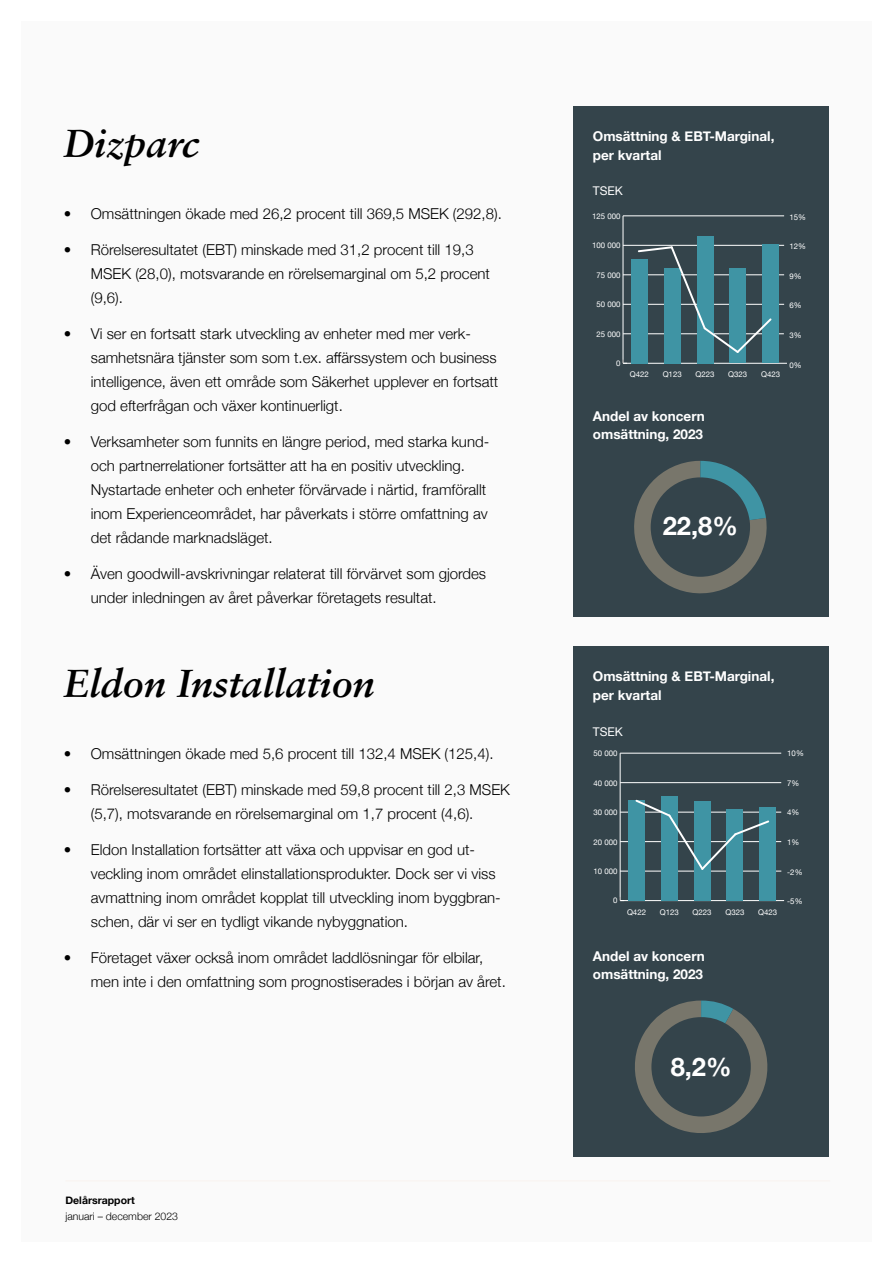
<style>
.page{position:relative;width:893px;height:1263px;background:#fff}
.page>*{position:absolute;margin:0;border:0;box-sizing:border-box;transform-origin:0 0}
.t1{font:italic 700 39px "Sabon LT Pro";color:#000}
.t2{font:700 25.5px "Helvetica Neue";color:#fff}
.t3{font:300 15px/24px "Helvetica Neue";color:#000}
.t4{font:700 13.5px/19.5px "Helvetica Neue";color:#fff}
.t5{font:12px "Helvetica Neue";color:#fff}
.t6{font:300 10.5px "Helvetica Neue";color:#000}
.t7{font:700 10.5px "Helvetica Neue";color:#000}
.t8{font:7.8px "Helvetica Neue";color:#fff}
</style>
<div class="page">
<div style="left:21px;top:21px;width:851px;height:1221px;background:#fafafa"></div>
<hr style="left:65px;top:1180px;width:765px;height:1px;background:#f9f5f3">
<div style="left:574px;top:106px;width:255px;height:511px;background:#34444b"></div>
<div style="left:574px;top:646px;width:255px;height:511px;background:#34444b"></div>
<hr style="left:623px;top:363px;width:164px;height:1px;background:#fff">
<hr style="left:623px;top:216px;width:1px;height:147px;background:#fff">
<svg style="left:622px;top:360px;width:5px;height:4px"></svg>
<hr style="left:623px;top:333px;width:161px;height:1px;background:#fff">
<hr style="left:623px;top:304px;width:161px;height:1px;background:#fff">
<hr style="left:623px;top:275px;width:161px;height:1px;background:#fff">
<hr style="left:623px;top:245px;width:161px;height:1px;background:#fff">
<hr style="left:623px;top:216px;width:161px;height:1px;background:#fff">
<div style="left:631px;top:259px;width:17px;height:104px;background:#3f94a4"></div>
<div style="left:664px;top:268px;width:16px;height:95px;background:#3f94a4"></div>
<div style="left:697px;top:236px;width:16px;height:127px;background:#3f94a4"></div>
<div style="left:730px;top:268px;width:16px;height:95px;background:#3f94a4"></div>
<div style="left:762px;top:245px;width:17px;height:118px;background:#3f94a4"></div>
<svg style="left:637px;top:245px;width:135px;height:110px"></svg>
<hr style="left:620px;top:900px;width:164px;height:1px;background:#fff">
<hr style="left:620px;top:753px;width:1px;height:147px;background:#fff">
<hr style="left:620px;top:871px;width:161px;height:1px;background:#fff">
<hr style="left:620px;top:841px;width:161px;height:1px;background:#fff">
<hr style="left:620px;top:812px;width:161px;height:1px;background:#fff">
<hr style="left:620px;top:782px;width:161px;height:1px;background:#fff">
<hr style="left:620px;top:753px;width:161px;height:1px;background:#fff">
<div style="left:628px;top:800px;width:17px;height:100px;background:#3f94a4"></div>
<div style="left:661px;top:795px;width:16px;height:105px;background:#3f94a4"></div>
<div style="left:694px;top:801px;width:16px;height:99px;background:#3f94a4"></div>
<div style="left:727px;top:809px;width:16px;height:91px;background:#3f94a4"></div>
<div style="left:759px;top:807px;width:17px;height:93px;background:#3f94a4"></div>
<svg style="left:635px;top:798px;width:135px;height:74px"></svg>
<svg style="left:634px;top:461px;width:133px;height:133px"></svg>
<svg style="left:635px;top:1000px;width:133px;height:133px"></svg>
<h1 class="t1" style="left:64px;top:119px;width:137px">Dizparc</h1>
<p class="t4" style="left:593px;top:127px;width:183px">Omsättning &amp; EBT-Marginal, per kvartal</p>
<p class="t5" style="left:593px;top:182px;width:32px">TSEK</p>
<p class="t3" style="left:64px;top:200px;width:440px">• Omsättningen ökade med 26,2 procent till 369,5 MSEK (292,8).</p>
<p class="t3" style="left:91px;top:236px;width:401px;text-indent:-27px">• Rörelseresultatet (EBT) minskade med 31,2 procent till 19,3<br>MSEK (28,0), motsvarande en rörelsemarginal om 5,2 procent (9,6).</p>
<p class="t3" style="left:91px;top:320px;width:409px;text-indent:-27px">• Vi ser en fortsatt stark utveckling av enheter med mer verk&shy;samhetsnära tjänster som som t.ex. affärssystem och business intelligence, även ett område som Säkerhet upplever en fortsatt god efterfrågan och växer kontinuerligt.</p>
<p class="t3" style="left:91px;top:428px;width:400px;text-indent:-27px">• Verksamheter som funnits en längre period, med starka kund&shy;och partnerrelationer fortsätter att ha en positiv utveckling.<br>Nystartade enheter och enheter förvärvade i närtid, framförallt inom Experienceområdet, har påverkats i större omfattning av det rådande marknadsläget.</p>
<p class="t3" style="left:91px;top:560px;width:397px;text-indent:-27px">• Även goodwill-avskrivningar relaterat till förvärvet som gjordes under inledningen av året påverkar företagets resultat.</p>
<p class="t8" style="left:592px;top:210px;width:30px">125 000</p>
<p class="t8" style="left:592px;top:240px;width:30px">100 000</p>
<p class="t8" style="left:596px;top:269px;width:26px">75 000</p>
<p class="t8" style="left:596px;top:299px;width:26px">50 000</p>
<p class="t8" style="left:596px;top:328px;width:26px">25 000</p>
<p class="t8" style="left:616px;top:358px;width:6px">0</p>
<p class="t8" style="left:630px;top:369px;width:21px">Q422</p>
<p class="t8" style="left:663px;top:369px;width:21px">Q123</p>
<p class="t8" style="left:695px;top:369px;width:21px">Q223</p>
<p class="t8" style="left:728px;top:369px;width:21px">Q323</p>
<p class="t8" style="left:761px;top:369px;width:21px">Q423</p>
<p class="t4" style="left:593px;top:408px;width:114px;line-height:18px">Andel av koncern omsättning, 2023</p>
<h2 class="t2" style="left:663px;top:506px;width:77px">22,8%</h2>
<p class="t8" style="left:790px;top:211px;width:18px">15%</p>
<p class="t8" style="left:790px;top:241px;width:18px">12%</p>
<p class="t8" style="left:790px;top:270px;width:14px">9%</p>
<p class="t8" style="left:790px;top:300px;width:14px">6%</p>
<p class="t8" style="left:790px;top:330px;width:14px">3%</p>
<p class="t8" style="left:790px;top:359px;width:14px">0%</p>
<h1 class="t1" style="left:64px;top:659px;width:313px">Eldon Installation</h1>
<p class="t4" style="left:593px;top:667px;width:183px">Omsättning &amp; EBT-Marginal, per kvartal</p>
<p class="t5" style="left:593px;top:722px;width:32px">TSEK</p>
<p class="t3" style="left:64px;top:741px;width:431px">• Omsättningen ökade med 5,6 procent till 132,4 MSEK (125,4).</p>
<p class="t3" style="left:91px;top:777px;width:421px;text-indent:-27px">• Rörelseresultatet (EBT) minskade med 59,8 procent till 2,3 MSEK (5,7), motsvarande en rörelsemarginal om 1,7 procent (4,6).</p>
<p class="t3" style="left:91px;top:837px;width:412px;text-indent:-27px">• Eldon Installation fortsätter att växa och uppvisar en god ut&shy;veckling inom området elinstallationsprodukter. Dock ser vi viss avmattning inom området kopplat till utveckling inom byggbran&shy;schen, där vi ser en tydligt vikande nybyggnation.</p>
<p class="t3" style="left:91px;top:945px;width:417px;text-indent:-27px">• Företaget växer också inom området laddlösningar för elbilar, men inte i den omfattning som prognostiserades i början av året.</p>
<p class="t7" style="left:65px;top:1192px;width:71px">Delårsrapport</p>
<p class="t6" style="left:65px;top:1208px;width:114px">januari – december 2023</p>
<p class="t8" style="left:594px;top:748px;width:26px">50 000</p>
<p class="t8" style="left:787px;top:748px;width:18px">10%</p>
<p class="t8" style="left:594px;top:777px;width:26px">40 000</p>
<p class="t8" style="left:787px;top:777px;width:14px">7%</p>
<p class="t8" style="left:594px;top:807px;width:26px">30 000</p>
<p class="t8" style="left:787px;top:807px;width:14px">4%</p>
<p class="t8" style="left:594px;top:836px;width:26px">20 000</p>
<p class="t8" style="left:787px;top:837px;width:14px">1%</p>
<p class="t8" style="left:594px;top:865px;width:26px">10 000</p>
<p class="t8" style="left:787px;top:866px;width:17px">-2%</p>
<p class="t8" style="left:613px;top:895px;width:6px">0</p>
<p class="t8" style="left:787px;top:896px;width:17px">-5%</p>
<p class="t8" style="left:627px;top:906px;width:21px">Q422</p>
<p class="t8" style="left:660px;top:906px;width:21px">Q123</p>
<p class="t8" style="left:693px;top:906px;width:21px">Q223</p>
<p class="t8" style="left:725px;top:906px;width:21px">Q323</p>
<p class="t8" style="left:758px;top:906px;width:21px">Q423</p>
<p class="t4" style="left:593px;top:948px;width:114px;line-height:18px">Andel av koncern omsättning, 2023</p>
<h2 class="t2" style="left:671px;top:1047px;width:62px">8,2%</h2>
</div>
